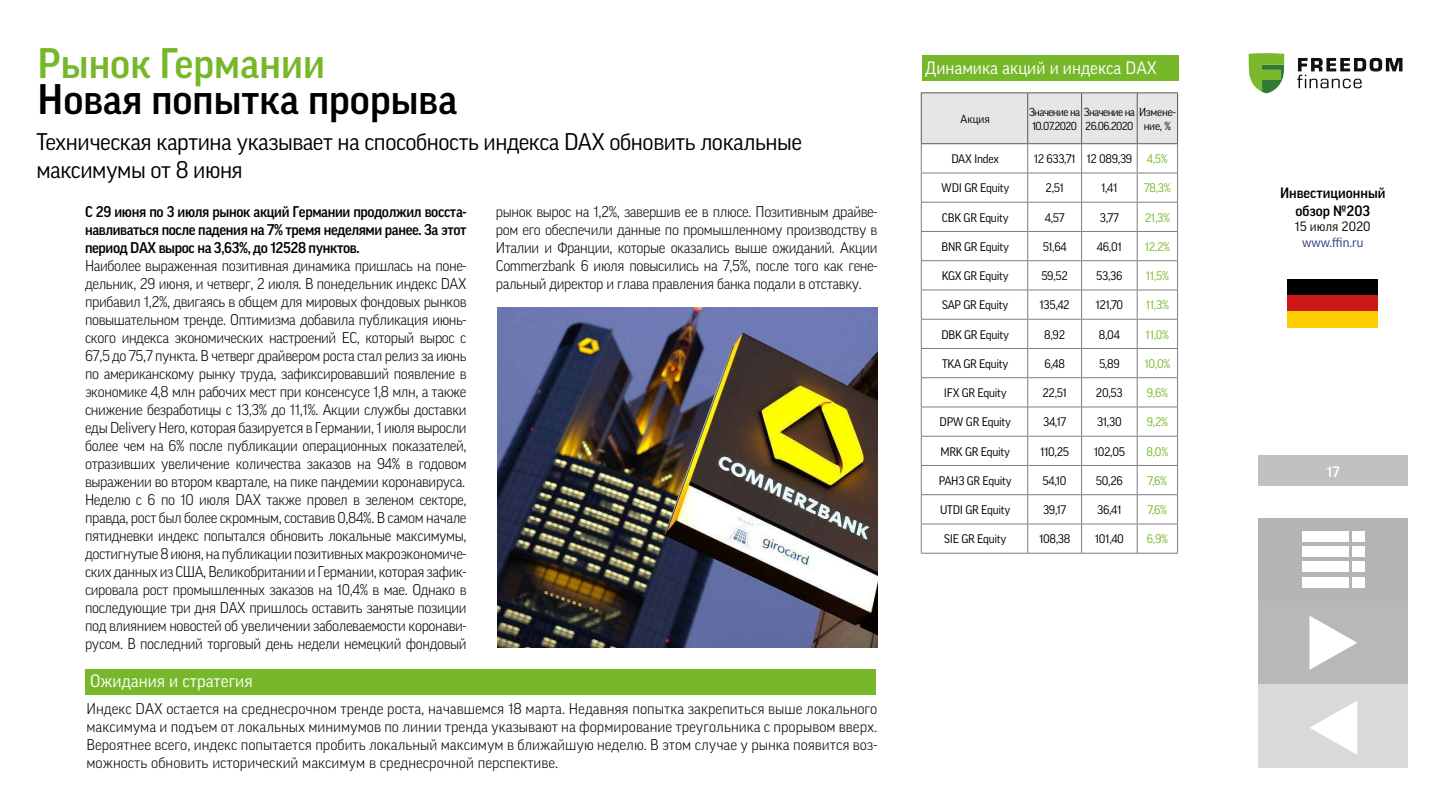
<style>
.page{position:relative;width:1440px;height:810px;background:#fff}
.page>*{position:absolute;margin:0;border:0;box-sizing:border-box;transform-origin:0 0}
.t1{font:500 41.25px "Good Pro";color:#000}
.t2{font:500 41.25px "Good Pro";color:#76b82a}
.t3{font:23.25px/27.9px "Good Pro";letter-spacing:-.02em;color:#000}
.t4{font:17.25px "Good Pro";color:#fff}
.t5{font:300 15px/18px "Good Pro";letter-spacing:-.025em;color:#000;text-align:justify}
.t6{font:500 15px/18px "Good Pro";letter-spacing:-.025em;color:#000;text-align:justify}
.t7{font:500 14.48px/17.4px "Good Pro";color:#000;text-align:center}
.t8{font:500 14.48px "Good Pro";color:#fff}
.t9{font:13.05px "Good Pro";color:#283583}
.t10{font:13.05px "Good Pro";color:#000}
.t11{font:12px "Good Pro";letter-spacing:-.025em;color:#000}
.t12{font:12px "Good Pro";letter-spacing:-.025em;color:#76b82a}
.t13{font:11.25px/13.5px "Good Pro";letter-spacing:-.05em;color:#000}
.s1{color:#76b82a}
</style>
<div class="page">
<div style="left:1258px;top:456px;width:150px;height:30px;background:#c1c1c1"></div>
<svg style="left:1249px;top:53px;width:35px;height:40px"></svg>
<svg style="left:1297px;top:58px;width:105px;height:30px"></svg>
<div style="left:1259px;top:518px;width:149px;height:83px;background:#b5b3b3"></div>
<div style="left:1302px;top:531px;width:46px;height:11px;background:#fff"></div>
<div style="left:1352px;top:531px;width:13px;height:11px;background:#fff"></div>
<div style="left:1302px;top:547px;width:46px;height:10px;background:#fff"></div>
<div style="left:1352px;top:547px;width:13px;height:10px;background:#fff"></div>
<div style="left:1302px;top:562px;width:46px;height:10px;background:#fff"></div>
<div style="left:1352px;top:562px;width:13px;height:10px;background:#fff"></div>
<div style="left:1302px;top:577px;width:46px;height:11px;background:#fff"></div>
<div style="left:1352px;top:577px;width:13px;height:11px;background:#fff"></div>
<div style="left:922px;top:55px;width:257px;height:26px;background:#76b82a"></div>
<svg style="left:921px;top:93px;width:257px;height:460px"></svg>
<hr style="left:921px;top:553px;width:107px;height:1px;background:#7d7d7d">
<hr style="left:1028px;top:553px;width:54px;height:1px;background:#7d7d7d">
<hr style="left:1082px;top:553px;width:55px;height:1px;background:#7d7d7d">
<hr style="left:1137px;top:553px;width:41px;height:1px;background:#7d7d7d">
<hr style="left:921px;top:92px;width:107px;height:1px;background:#595959">
<hr style="left:921px;top:93px;width:1px;height:50px;background:#595959">
<hr style="left:1028px;top:92px;width:54px;height:1px;background:#595959">
<hr style="left:1027px;top:93px;width:1px;height:50px;background:#595959">
<hr style="left:1082px;top:92px;width:55px;height:1px;background:#595959">
<hr style="left:1081px;top:93px;width:1px;height:50px;background:#595959">
<hr style="left:1137px;top:92px;width:41px;height:1px;background:#595959">
<hr style="left:1137px;top:93px;width:1px;height:50px;background:#595959">
<hr style="left:1177px;top:93px;width:1px;height:50px;background:#595959">
<hr style="left:921px;top:143px;width:107px;height:1px;background:#595959">
<hr style="left:1028px;top:143px;width:54px;height:1px;background:#595959">
<hr style="left:1082px;top:143px;width:55px;height:1px;background:#595959">
<hr style="left:1137px;top:143px;width:41px;height:1px;background:#595959">
<div style="left:85px;top:669px;width:791px;height:25px;background:#76b82a"></div>
<svg style="left:1259px;top:602px;width:148px;height:83px;background:#bfbfbf"></svg>
<svg style="left:1259px;top:685px;width:149px;height:82px;background:#ddd"></svg>
<img style="left:497px;top:308px;width:380px;height:339px">
<div style="left:1287px;top:279px;width:91px;height:16px;background:#000"></div>
<div style="left:1287px;top:295px;width:91px;height:16px;background:#cd1719"></div>
<div style="left:1287px;top:311px;width:91px;height:16px;background:#ffce00"></div>
<h1 class="t2" style="left:38px;top:40px;width:289px">Рынок Германии</h1>
<h1 class="t1" style="left:38px;top:76px;width:421px">Новая попытка прорыва</h1>
<h2 class="t3" style="left:36px;top:127px;width:767px">Техническая картина указывает на способность индекса DAX обновить локальные максимумы от 8 июня</h2>
<p class="t6" style="left:85px;top:202px;width:383px">С 29 июня по 3 июля рынок акций Германии продолжил восста&shy;навливаться после падения на 7% тремя неделями ранее. За этот период DAX вырос на 3,63%, до 12528 пунктов.</p>
<p class="t5" style="left:85px;top:256px;width:383px">Наиболее выраженная позитивная динамика пришлась на поне&shy;дельник, 29 июня, и четверг, 2 июля. В понедельник индекс DAX прибавил 1,2%, двигаясь в общем для мировых фондовых рынков повышательном тренде. Оптимизма добавила публикация июнь&shy;ского индекса экономических настроений ЕС, который вырос с 67,5 до 75,7 пункта. В четверг драйвером роста стал релиз за июнь по американскому рынку труда, зафиксировавший появление в экономике 4,8 млн рабочих мест при консенсусе 1,8 млн, а также снижение безработицы с 13,3% до 11,1%. Акции службы доставки еды Delivery Hero, которая базируется в Германии, 1 июля выросли более чем на 6% после публикации операционных показателей, отразивших увеличение количества заказов на 94% в годовом выражении во втором квартале, на пике пандемии коронавируса.<br>Неделю с 6 по 10 июля DAX также провел в зеленом секторе, правда, рост был более скромным, составив 0,84%. В самом начале пятидневки индекс попытался обновить локальные максимумы, достигнутые 8 июня, на публикации позитивных макроэкономиче&shy;ских данных из США, Великобритании и Германии, которая зафик&shy;сировала рост промышленных заказов на 10,4% в мае. Однако в последующие три дня DAX пришлось оставить занятые позиции под влиянием новостей об увеличении заболеваемости коронави&shy;русом. В последний торговый день недели немецкий фондовый</p>
<p class="t5" style="left:496px;top:202px;width:383px">рынок вырос на 1,2%, завершив ее в плюсе. Позитивным драйве&shy;ром его обеспечили данные по промышленному производству в Италии и Франции, которые оказались выше ожиданий. Акции Commerzbank 6 июля повысились на 7,5%, после того как гене&shy;ральный директор и глава правления банка подали в отставку.</p>
<p class="t4" style="left:90px;top:671px;width:164px">Ожидания и стратегия</p>
<p class="t5" style="left:86px;top:700px;width:792px">Индекс DAX остается на среднесрочном тренде роста, начавшемся 18 марта. Недавняя попытка закрепиться выше локального максимума и подъем от локальных минимумов по линии тренда указывают на формирование треугольника с прорывом вверх.<br>Вероятнее всего, индекс попытается пробить локальный максимум в ближайшую неделю. В этом случае у рынка появится воз&shy;можность обновить исторический максимум в среднесрочной перспективе.</p>
<p class="t4" style="left:926px;top:58px;width:233px">Динамика акций и индекса DAX</p>
<p class="t13" style="left:961px;top:112px;width:31px">Акция</p>
<p class="t13" style="left:1029px;top:105px;width:148px">Значение на Значение на Измене-<br>10.07.2020</p>
<p class="t13" style="left:1085px;top:119px;width:50px">26.06.2020</p>
<p class="t13" style="left:1144px;top:119px;width:29px">ние, %</p>
<p class="t11" style="left:951px;top:152px;width:49px">DAX Index</p>
<p class="t11" style="left:1034px;top:152px;width:136px">12 633,71 12 089,39 <span class="s1">4,5%</span></p>
<p class="t11" style="left:941px;top:181px;width:70px">WDI GR Equity</p>
<p class="t11" style="left:1046px;top:181px;width:20px">2,51</p>
<p class="t11" style="left:1101px;top:181px;width:18px">1,41</p>
<p class="t12" style="left:1144px;top:181px;width:28px">78,3%</p>
<p class="t11" style="left:942px;top:211px;width:68px">CBK GR Equity</p>
<p class="t11" style="left:1045px;top:211px;width:21px">4,57</p>
<p class="t11" style="left:1100px;top:211px;width:20px">3,77</p>
<p class="t12" style="left:1145px;top:211px;width:27px">21,3%</p>
<p class="t11" style="left:941px;top:240px;width:69px">BNR GR Equity</p>
<p class="t11" style="left:1043px;top:240px;width:25px">51,64</p>
<p class="t11" style="left:1097px;top:240px;width:26px">46,01</p>
<p class="t12" style="left:1145px;top:240px;width:27px">12,2%</p>
<p class="t11" style="left:942px;top:269px;width:69px">KGX GR Equity</p>
<p class="t11" style="left:1041px;top:269px;width:28px">59,52</p>
<p class="t11" style="left:1096px;top:269px;width:28px">53,36</p>
<p class="t12" style="left:1146px;top:269px;width:25px">11,5%</p>
<p class="t11" style="left:942px;top:298px;width:68px">SAP GR Equity</p>
<p class="t11" style="left:1040px;top:298px;width:32px">135,42</p>
<p class="t11" style="left:1095px;top:298px;width:29px">121,70</p>
<p class="t12" style="left:1146px;top:298px;width:25px">11,3%</p>
<p class="t11" style="left:941px;top:328px;width:69px">DBK GR Equity</p>
<p class="t11" style="left:1044px;top:328px;width:22px">8,92</p>
<p class="t11" style="left:1099px;top:328px;width:22px">8,04</p>
<p class="t12" style="left:1146px;top:328px;width:25px">11,0%</p>
<p class="t11" style="left:942px;top:357px;width:68px">TKA GR Equity</p>
<p class="t11" style="left:1044px;top:357px;width:22px">6,48</p>
<p class="t11" style="left:1099px;top:357px;width:22px">5,89</p>
<p class="t12" style="left:1144px;top:357px;width:27px">10,0%</p>
<p class="t11" style="left:944px;top:386px;width:64px">IFX GR Equity</p>
<p class="t11" style="left:1043px;top:386px;width:26px">22,51</p>
<p class="t11" style="left:1096px;top:386px;width:28px">20,53</p>
<p class="t12" style="left:1147px;top:386px;width:23px">9,6%</p>
<p class="t11" style="left:940px;top:415px;width:73px">DPW GR Equity</p>
<p class="t11" style="left:1043px;top:415px;width:24px">34,17</p>
<p class="t11" style="left:1097px;top:415px;width:26px">31,30</p>
<p class="t12" style="left:1147px;top:415px;width:23px">9,2%</p>
<p class="t11" style="left:941px;top:445px;width:71px">MRK GR Equity</p>
<p class="t11" style="left:1040px;top:445px;width:30px">110,25</p>
<p class="t11" style="left:1094px;top:445px;width:33px">102,05</p>
<p class="t12" style="left:1147px;top:445px;width:23px">8,0%</p>
<p class="t11" style="left:939px;top:474px;width:75px">PAH3 GR Equity</p>
<p class="t11" style="left:1043px;top:474px;width:25px">54,10</p>
<p class="t11" style="left:1096px;top:474px;width:28px">50,26</p>
<p class="t12" style="left:1148px;top:474px;width:21px">7,6%</p>
<p class="t11" style="left:940px;top:503px;width:72px">UTDI GR Equity</p>
<p class="t11" style="left:1043px;top:503px;width:25px">39,17</p>
<p class="t11" style="left:1097px;top:503px;width:26px">36,41</p>
<p class="t12" style="left:1148px;top:503px;width:21px">7,6%</p>
<p class="t11" style="left:944px;top:532px;width:64px">SIE GR Equity</p>
<p class="t11" style="left:1039px;top:532px;width:33px">108,38</p>
<p class="t11" style="left:1095px;top:532px;width:31px">101,40</p>
<p class="t12" style="left:1147px;top:532px;width:23px">6,9%</p>
<p class="t7" style="left:1280px;top:185px;width:107px">Инвестиционный обзор №203</p>
<p class="t10" style="left:1295px;top:219px;width:77px">15 июля 2020</p>
<p class="t9" style="left:1302px;top:235px;width:63px">www.ffin.ru</p>
<p class="t8" style="left:1327px;top:463px;width:14px">17</p>
</div>
